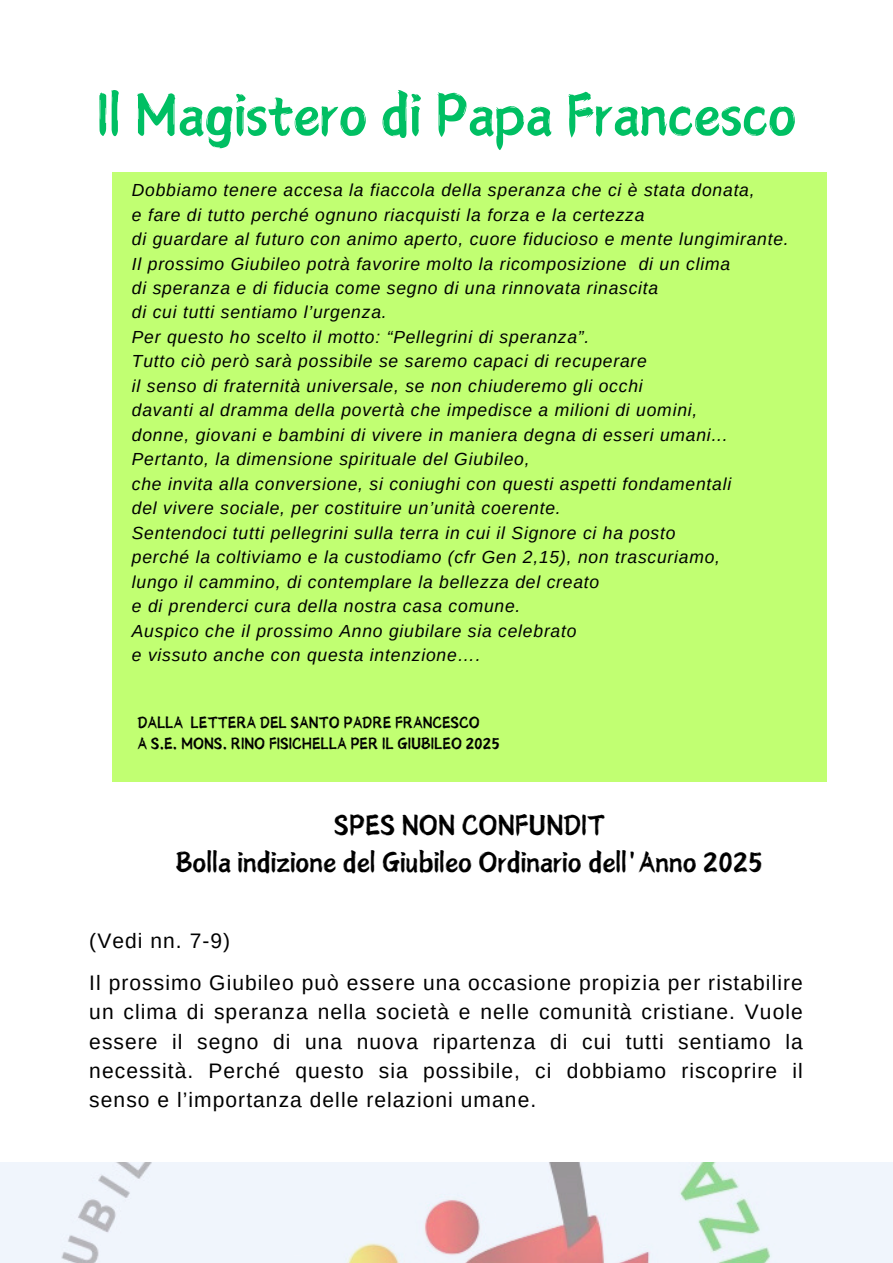
<style>
.page{position:relative;width:893px;height:1263px;background:#fff}
.page>*{position:absolute;margin:0;border:0;box-sizing:border-box;transform-origin:0 0}
.t1{font:54px "Canva Yi Cai Latin";color:#00bf63}
.t2{font:26.25px/36.6px "Canva Yi Cai Latin";color:#000;text-align:center}
.t3{font:21px/29.2px "Arimo";letter-spacing:.05em;color:#000;text-align:justify}
.t4{font:italic 17.48px/24.5px "Arimo";letter-spacing:.045em;color:#000}
.t5{font:15px "Canva Yi Cai Latin";color:#000}
</style>
<div class="page">
<div style="left:112px;top:172px;width:714px;height:609px;background:#c1ff72"></div>
<img style="left:0;top:1162px;width:893px;height:101px">
<h1 class="t1" style="left:97px;top:88px;width:701px">Il Magistero di Papa Francesco</h1>
<p class="t4" style="left:132px;top:178px;width:658px">Dobbiamo tenere accesa la fiaccola della speranza che ci è stata donata,<br>e fare di tutto perché ognuno riacquisti la forza e la certezza<br>di guardare al futuro con animo aperto, cuore fiducioso e mente lungimirante.<br>Il prossimo Giubileo potrà favorire molto la ricomposizione di un clima<br>di speranza e di fiducia come segno di una rinnovata rinascita<br>di cui tutti sentiamo l’urgenza.<br>Per questo ho scelto il motto: “Pellegrini di speranza”.<br>Tutto ciò però sarà possibile se saremo capaci di recuperare<br>il senso di fraternità universale, se non chiuderemo gli occhi<br>davanti al dramma della povertà che impedisce a milioni di uomini,<br>donne, giovani e bambini di vivere in maniera degna di esseri umani...<br>Pertanto, la dimensione spirituale del Giubileo,<br>che invita alla conversione, si coniughi con questi aspetti fondamentali<br>del vivere sociale, per costituire un’unità coerente.<br>Sentendoci tutti pellegrini sulla terra in cui il Signore ci ha posto<br>perché la coltiviamo e la custodiamo (cfr Gen 2,15), non trascuriamo,<br>lungo il cammino, di contemplare la bellezza del creato<br>e di prenderci cura della nostra casa comune.<br>Auspico che il prossimo Anno giubilare sia celebrato<br>e vissuto anche con questa intenzione….</p>
<p class="t5" style="left:137px;top:715px;width:344px">DALLA LETTERA DEL SANTO PADRE FRANCESCO</p>
<h2 class="t5" style="left:137px;top:736px;width:364px">A S.E. MONS. RINO FISICHELLA PER IL GIUBILEO 2025</h2>
<h4 class="t2" style="left:176px;top:807px;width:588px">SPES NON CONFUNDIT<br>Bolla indizione del Giubileo Ordinario dell'Anno 2025</h4>
<h3 class="t3" style="left:89px;top:926px;width:142px">(Vedi nn. 7-9)</h3>
<h3 class="t3" style="left:89px;top:968px;width:715px">Il prossimo Giubileo può essere una occasione propizia per ristabilire un clima di speranza nella società e nelle comunità cristiane. Vuole essere il segno di una nuova ripartenza di cui tutti sentiamo la necessità. Perché questo sia possibile, ci dobbiamo riscoprire il senso e l’importanza delle relazioni umane.</h3>
</div>
